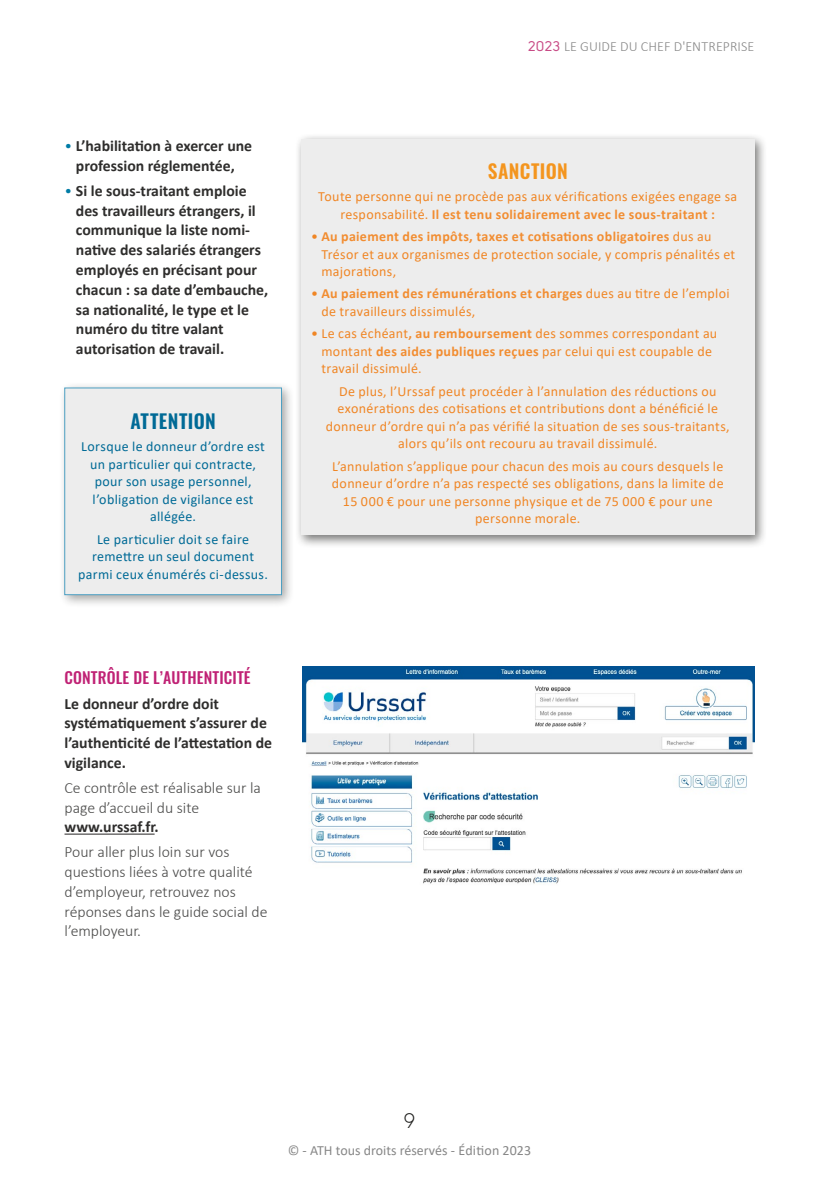
<style>
.page{position:relative;width:819px;height:1191px;background:#fff}
.page>*{position:absolute;margin:0;border:0;box-sizing:border-box;transform-origin:0 0}
.t1{font:21px "Solomon Sans Book";color:#1d1d1b}
.t2{font:600 19.25px "Oswald";letter-spacing:.025em;color:#006a96}
.t3{font:600 19.25px "Oswald";letter-spacing:.02em;color:#f4951e}
.t4{font:700 15.75px/19.8px "Calibri";color:#2e2d2c}
.t5{font:300 15.75px/19.8px "Calibri";color:#4a4a49}
.t6{font:500 15.75px "Oswald";letter-spacing:.01em;color:#c02275}
.t7{font:14px/17.5px "Calibri";letter-spacing:.02em;color:#f08625;text-align:center}
.t8{font:14px/17.5px "Calibri";letter-spacing:.02em;color:#006a96;text-align:center}
.t9{font:14px "Calibri";color:#878787}
.t10{font:300 14px "Calibri";letter-spacing:.005em;color:#878787}
.s1{font-weight:300;color:#007ca6}
.s2{font-family:"Solomon Sans Normal";font-weight:400;color:#c84b86}
.s3{font-weight:700;color:#f28d31}
</style>
<div class="page">
<div style="left:58px;top:382px;width:236px;height:226px;background:#1d1d1b;opacity:.4"></div>
<div style="left:65px;top:388px;width:216px;height:206px;background:#ededed"></div>
<div style="left:64px;top:388px;width:218px;height:207px;border:1px solid #4c9fc2"></div>
<hr style="left:64px;top:833px;width:91px;height:1px;background:#2e2d2c">
<img style="left:303px;top:666px;width:451px;height:218px">
<div style="left:295px;top:133px;width:472px;height:415px;background:#1d1d1b;opacity:.6"></div>
<div style="left:301px;top:139px;width:453px;height:396px;background:#ededed"></div>
<p class="t4" style="left:64px;top:136px;width:189px;text-align:center"><span class="s1">•</span> L’habilitation à exercer une profession réglementée,</p>
<p class="t4" style="left:76px;top:180px;width:194px;text-indent:-11px"><span class="s1">•</span> Si le sous-traitant emploie des travailleurs étrangers, il communique la liste nomi&shy;native des salariés étrangers employés en précisant pour chacun : sa date d’embauche, sa nationalité, le type et le numéro du titre valant autorisation de travail.</p>
<h2 class="t2" style="left:130px;top:404px;width:87px">ATTENTION</h2>
<p class="t8" style="left:81px;top:437px;width:185px">Lorsque le donneur d’ordre est un particulier qui contracte, pour son usage personnel, l’obligation de vigilance est allégée.</p>
<p class="t8" style="left:78px;top:530px;width:191px">Le particulier doit se faire remettre un seul document parmi ceux énumérés ci-dessus.</p>
<p class="t6" style="left:64px;top:663px;width:188px">CONTRÔLE DE L’AUTHENTICITÉ</p>
<p class="t4" style="left:64px;top:693px;width:209px">Le donneur d’ordre doit systématiquement s’assurer de l’authenticité de l’attestation de vigilance.</p>
<p class="t5" style="left:64px;top:777px;width:198px">Ce contrôle est réalisable sur la page d’accueil du site</p>
<p class="t4" style="left:64px;top:817px;width:96px">www.urssaf.fr.</p>
<p class="t5" style="left:64px;top:842px;width:204px">Pour aller plus loin sur vos questions liées à votre qualité d’employeur, retrouvez nos réponses dans le guide social de l’employeur.</p>
<p class="t10" style="left:527px;top:38px;width:228px"><span class="s2">2023</span> LE GUIDE DU CHEF D'ENTREPRISE</p>
<h2 class="t3" style="left:488px;top:154px;width:81px">SANCTION</h2>
<p class="t7" style="left:318px;top:187px;width:420px">Toute personne qui ne procède pas aux vérifications exigées engage sa responsabilité. <span class="s3">Il est tenu solidairement avec le sous-traitant :</span></p>
<p class="t7" style="left:321px;top:227px;width:415px;text-align:left;text-indent:-10px">• <span class="s3">Au paiement des impôts, taxes et cotisations obligatoires</span> dus au<br>Trésor et aux organismes de protection sociale, y compris pénalités et majorations,</p>
<p class="t7" style="left:321px;top:285px;width:409px;text-align:left;text-indent:-10px">• <span class="s3">Au paiement des rémunérations et charges</span> dues au titre de l’emploi de travailleurs dissimulés,</p>
<p class="t7" style="left:321px;top:325px;width:397px;text-align:left;text-indent:-10px">• Le cas échéant<span class="s3">, au remboursement</span> des sommes correspondant au montant <span class="s3">des aides publiques reçues</span> par celui qui est coupable de travail dissimulé.</p>
<p class="t7" style="left:326px;top:382px;width:405px">De plus, l’Urssaf peut procéder à l’annulation des réductions ou exonérations des cotisations et contributions dont a bénéficié le donneur d’ordre qui n’a pas vérifié la situation de ses sous-traitants, alors qu’ils ont recouru au travail dissimulé.</p>
<p class="t7" style="left:332px;top:457px;width:393px">L’annulation s’applique pour chacun des mois au cours desquels le donneur d’ordre n’a pas respecté ses obligations, dans la limite de 15 000 € pour une personne physique et de 75 000 € pour une personne morale.</p>
<h1 class="t1" style="left:403px;top:1109px;width:14px">9</h1>
<p class="t9" style="left:288px;top:1140px;width:245px">© - ATH tous droits réservés - Édition 2023</p>
</div>
